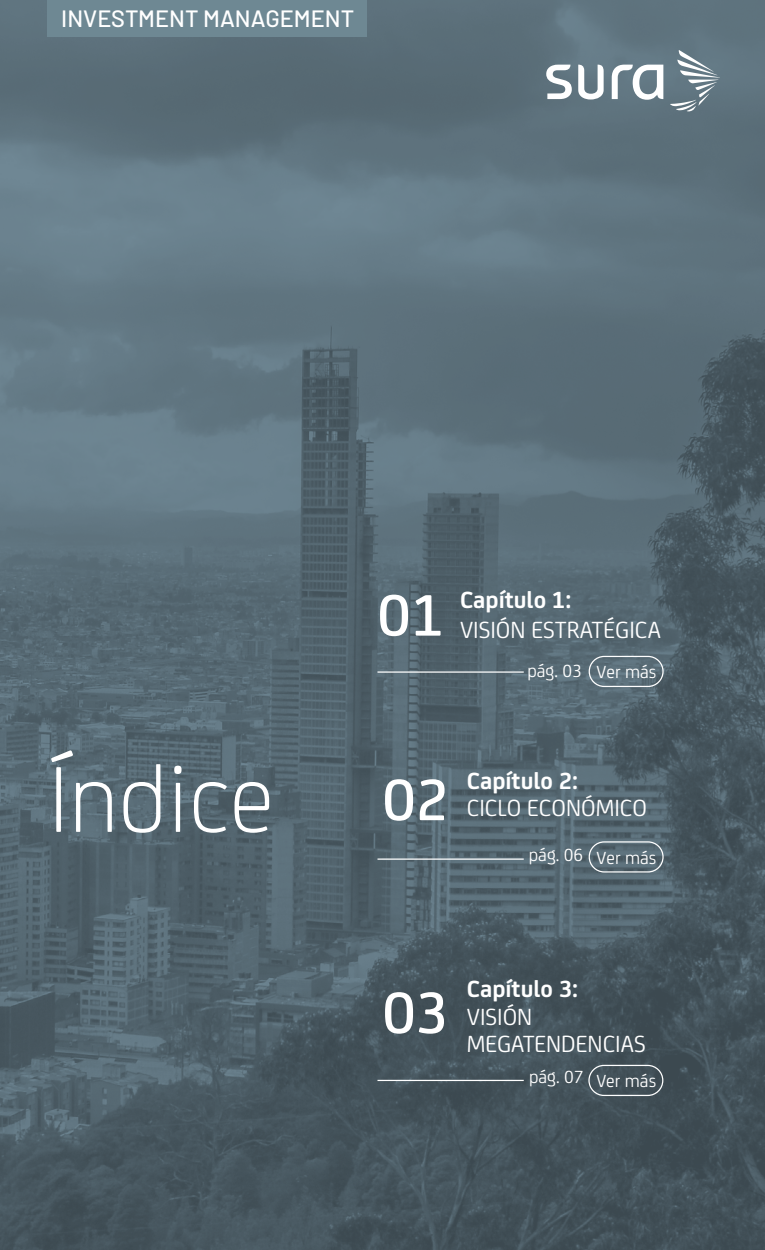
<style>
.page{position:relative;width:765px;height:1250px;background:#fff}
.page>*{position:absolute;margin:0;border:0;box-sizing:border-box;transform-origin:0 0}
.t1{font:300 100px "FS Joey";color:#fff}
.t2{font:500 62.5px "FS Joey";color:#fff}
.t3{font:25px "FS Joey";color:#fff}
.t4{font:700 25px "FS Joey";color:#fff}
.t5{font:500 23.62px "Barlow";color:#fff}
.t6{font:18.75px "FS Joey";color:#fff}
</style>
<div class="page">
<img style="left:0;top:0;width:765px;height:1250px">
<hr style="left:378px;top:671px;width:146px;height:2px;background:#fff">
<div style="left:589px;top:656px;width:75px;height:31px;border:1px solid #fff;border-radius:15px"></div>
<hr style="left:378px;top:859px;width:146px;height:1px;background:#fff">
<div style="left:589px;top:841px;width:75px;height:32px;border:1px solid #fff;border-radius:15px"></div>
<hr style="left:378px;top:1080px;width:146px;height:1px;background:#fff">
<div style="left:588px;top:1065px;width:75px;height:31px;border:1px solid #fff;border-radius:15px"></div>
<div style="left:48px;top:0;width:320px;height:37px;background:#6e8893"></div>
<svg style="left:546px;top:65px;width:117px;height:35px"></svg>
<svg style="left:670px;top:50px;width:50px;height:62px"></svg>
<p class="t5" style="left:61px;top:1px;width:294px">INVESTMENT MANAGEMENT</p>
<p class="t1" style="left:49px;top:728px;width:227px">Índice</p>
<p class="t2" style="left:378px;top:569px;width:68px">01</p>
<p class="t4" style="left:460px;top:580px;width:113px">Capítulo 1:</p>
<p class="t3" style="left:460px;top:611px;width:203px">VISIÓN ESTRATÉGICA</p>
<p class="t6" style="left:528px;top:657px;width:56px">pág. 03</p>
<p class="t6" style="left:597px;top:659px;width:61px">Ver más</p>
<p class="t2" style="left:382px;top:754px;width:68px">02</p>
<p class="t4" style="left:467px;top:761px;width:113px">Capítulo 2:</p>
<p class="t3" style="left:467px;top:790px;width:182px">CICLO ECONÓMICO</p>
<p class="t6" style="left:529px;top:841px;width:56px">pág. 06</p>
<p class="t6" style="left:597px;top:844px;width:61px">Ver más</p>
<p class="t2" style="left:382px;top:967px;width:68px">03</p>
<p class="t4" style="left:467px;top:970px;width:113px">Capítulo 3:</p>
<p class="t3" style="left:467px;top:999px;width:67px">VISIÓN</p>
<p class="t3" style="left:467px;top:1026px;width:180px">MEGATENDENCIAS</p>
<p class="t6" style="left:529px;top:1064px;width:56px">pág. 07</p>
<p class="t6" style="left:596px;top:1068px;width:61px">Ver más</p>
</div>
